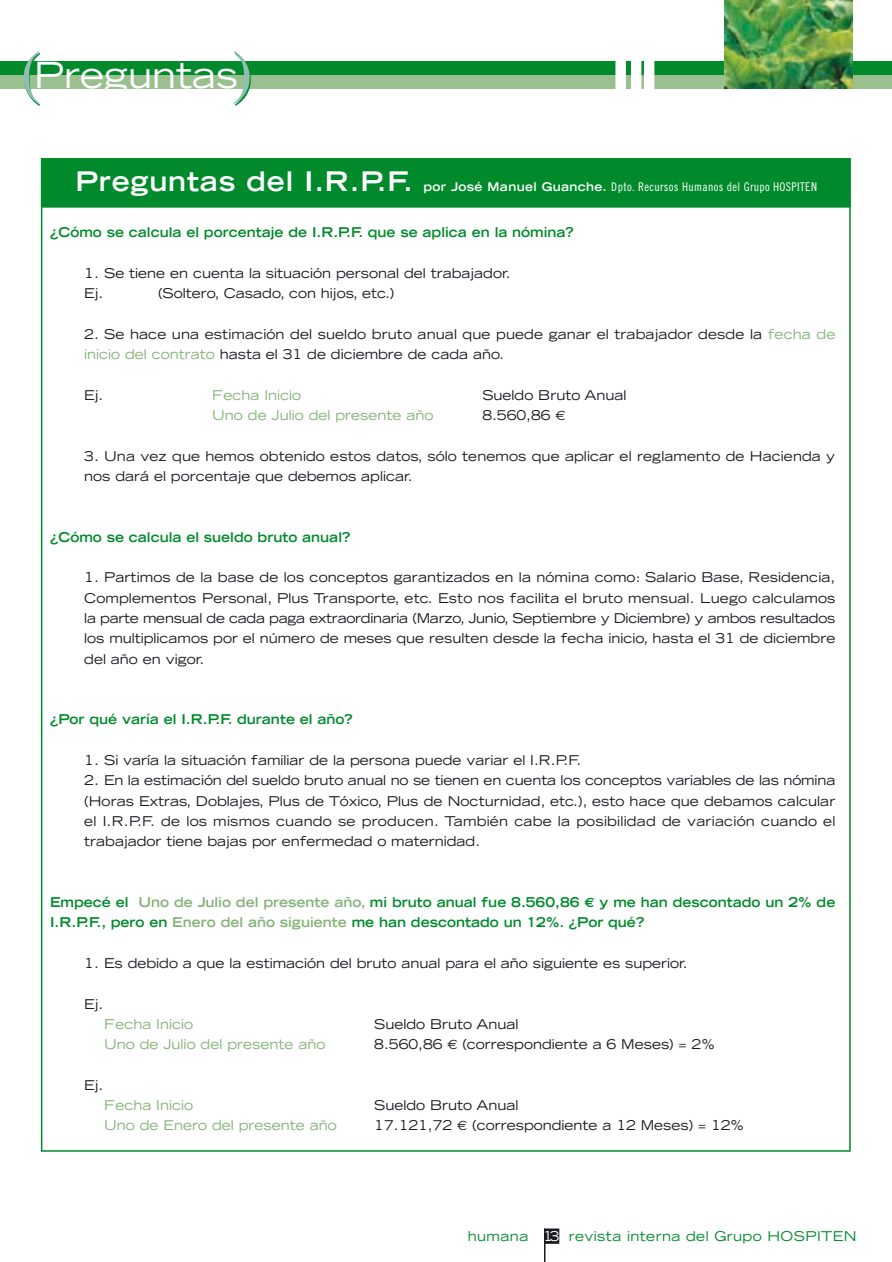
<style>
.page{position:relative;width:892px;height:1262px;background:#fff}
.page>*{position:absolute;margin:0;border:0;box-sizing:border-box;transform-origin:0 0}
.t1{font:61.95px "Times";color:#92beb2}
.t2{font:expanded 36px "Trade Gothic LH";color:#fff}
.t3{font:700 expanded 27px "Trade Gothic LH";letter-spacing:.03em;color:#fff}
.t4{font:expanded 13.5px/20.2px "Trade Gothic LH";color:#191b20}
.t5{font:700 expanded 13.5px/20.2px "Trade Gothic LH";color:#008a2b}
.t6{font:expanded 13.5px "Trade Gothic LH";color:#83b278}
.t7{font:expanded 13.5px "Trade Gothic LH";letter-spacing:.03em;color:#008a2b}
.t8{font:expanded 13.5px "Trade Gothic LH";color:#fff}
.t9{font:12px "Trade Gothic Cond Eighteen";letter-spacing:.03em;color:#fff}
.s1{font-family:"Trade Gothic LH";font-weight:700;font-stretch:expanded}
.s2{color:#83b278}
.s3{font-family:"Euro Sans";font-stretch:normal}
</style>
<div class="page">
<div style="left:0;top:61px;width:892px;height:17px;background:#008a2b"></div>
<div style="left:0;top:75px;width:892px;height:14px;background:#99c08e"></div>
<img style="left:724px;top:0;width:128px;height:89px">
<div style="left:544px;top:1228px;width:15px;height:15px;background:#191b20;border:2px solid #191b20"></div>
<hr style="left:544px;top:1228px;width:1px;height:33px;background:#191b20">
<div style="left:615px;top:48px;width:11px;height:50px;background:#fff;border:2px solid #fff"></div>
<div style="left:631px;top:48px;width:10px;height:50px;background:#fff"></div>
<div style="left:644px;top:48px;width:10px;height:50px;background:#fff"></div>
<div style="left:41px;top:158px;width:809px;height:50px;background:#008a2b;border:2px solid #008a2b"></div>
<h1 class="t1" style="left:21px;top:50px;width:22px">(</h1>
<h1 class="t1" style="left:232px;top:50px;width:22px">)</h1>
<h2 class="t2" style="left:34px;top:62px;width:206px">Preguntas</h2>
<h3 class="t3" style="left:76px;top:171px;width:339px">Preguntas del I.R.P.F.</h3>
<p class="t9" style="left:423px;top:182px;width:395px"><span class="s1">por José Manuel Guanche.</span> Dpto. Recursos Humanos del Grupo HOSPITEN</p>
<p class="t5" style="left:50px;top:223px;width:525px">¿Cómo se calcula el porcentaje de I.R.P.F. que se aplica en la nómina?</p>
<p class="t4" style="left:84px;top:264px;width:428px">1. Se tiene en cuenta la situación personal del trabajador.<br>Ej.</p>
<p class="t4" style="left:158px;top:284px;width:238px">(Soltero, Casado, con hijos, etc.)</p>
<p class="t4" style="left:84px;top:325px;width:752px">2. Se hace una estimación del sueldo bruto anual que puede ganar el trabajador desde la <span class="s2">fecha de inicio del contrato</span> hasta el 31 de diciembre de cada año.</p>
<p class="t4" style="left:84px;top:386px;width:21px">Ej.</p>
<p class="t6" style="left:212px;top:390px;width:90px">Fecha Inicio</p>
<p class="t4" style="left:482px;top:386px;width:146px">Sueldo Bruto Anual</p>
<p class="t6" style="left:212px;top:410px;width:223px">Uno de Julio del presente año</p>
<p class="t4" style="left:482px;top:406px;width:85px">8.560,86 <span class="s3">€</span></p>
<p class="t4" style="left:84px;top:447px;width:752px">3. Una vez que hemos obtenido estos datos, sólo tenemos que aplicar el reglamento de Hacienda y nos dará el porcentaje que debemos aplicar.</p>
<p class="t5" style="left:50px;top:528px;width:302px">¿Cómo se calcula el sueldo bruto anual?</p>
<p class="t4" style="left:84px;top:568px;width:752px;text-align:justify">1. Partimos de la base de los conceptos garantizados en la nómina como: Salario Base, Residencia, Complementos Personal, Plus Transporte, etc. Esto nos facilita el bruto mensual. Luego calculamos la parte mensual de cada paga extraordinaria (Marzo, Junio, Septiembre y Diciembre) y ambos resultados los multiplicamos por el número de meses que resulten desde la fecha inicio, hasta el 31 de diciembre del año en vigor.</p>
<p class="t5" style="left:50px;top:710px;width:304px">¿Por qué varía el I.R.P.F. durante el año?</p>
<p class="t4" style="left:84px;top:751px;width:498px">1. Si varía la situación familiar de la persona puede variar el I.R.P.F.</p>
<p class="t4" style="left:84px;top:771px;width:752px;text-align:justify">2. En la estimación del sueldo bruto anual no se tienen en cuenta los conceptos variables de las nómina (Horas Extras, Doblajes, Plus de Tóxico, Plus de Nocturnidad, etc.), esto hace que debamos calcular el I.R.P.F. de los mismos cuando se producen. También cabe la posibilidad de variación cuando el trabajador tiene bajas por enfermedad o maternidad.</p>
<p class="t5" style="left:50px;top:893px;width:786px">Empecé el <span class="s2">Uno de Julio del presente año,</span> mi bruto anual fue 8.560,86 <span class="s3">€</span> y me han descontado un 2% de<br>I.R.P.F., pero en <span class="s2">Enero del año siguiente</span> me han descontado un 12%. ¿Por qué?</p>
<p class="t4" style="left:84px;top:954px;width:605px">1. Es debido a que la estimación del bruto anual para el año siguiente es superior.</p>
<p class="t4" style="left:84px;top:994px;width:21px">Ej.</p>
<p class="t6" style="left:104px;top:1018px;width:90px">Fecha Inicio</p>
<p class="t4" style="left:374px;top:1014px;width:146px">Sueldo Bruto Anual</p>
<p class="t6" style="left:104px;top:1039px;width:223px">Uno de Julio del presente año</p>
<p class="t4" style="left:374px;top:1035px;width:342px">8.560,86 <span class="s3">€</span> (correspondiente a 6 Meses) = 2%</p>
<p class="t4" style="left:84px;top:1075px;width:21px">Ej.</p>
<p class="t6" style="left:104px;top:1100px;width:90px">Fecha Inicio</p>
<p class="t4" style="left:374px;top:1096px;width:146px">Sueldo Bruto Anual</p>
<p class="t6" style="left:104px;top:1120px;width:234px">Uno de Enero del presente año</p>
<p class="t4" style="left:374px;top:1116px;width:371px">17.121,72 <span class="s3">€</span> (correspondiente a 12 Meses) = 12%</p>
<p class="t7" style="left:468px;top:1230px;width:62px">humana</p>
<p class="t7" style="left:568px;top:1230px;width:289px">revista interna del Grupo HOSPITEN</p>
<p class="t8" style="left:543px;top:1231px;width:18px">13</p>
</div>
